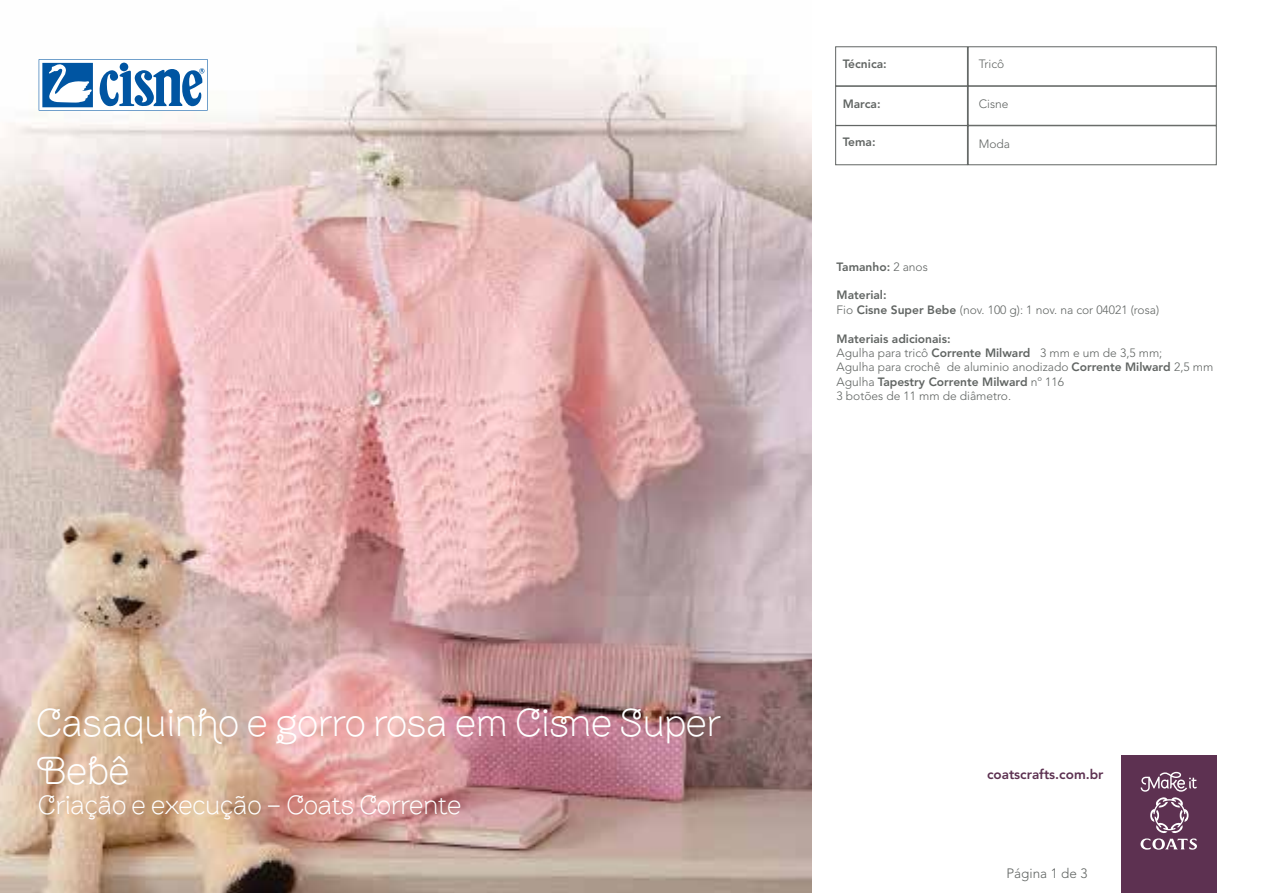
<style>
.page{position:relative;width:1263px;height:893px;background:#fff}
.page>*{position:absolute;margin:0;border:0;box-sizing:border-box;transform-origin:0 0}
.t1{font:300 39.75px/47.5px "Brownstone Sans";color:#fff}
.t2{font:300 27px "Brownstone Sans";letter-spacing:-.01em;color:#fff}
.t3{font:800 13.5px "Avenir LT Std";color:#5d3151}
.t4{font:300 13.5px "Avenir LT Std";color:#616563}
.t5{font:300 12px/14.4px "Avenir LT Std";color:#616563}
.t6{font:800 12px "Avenir LT Std";color:#616563}
.s1{font-weight:300}
.s2{font-weight:800}
</style>
<div class="page">
<img style="left:0;top:27px;width:811px;height:866px">
<div style="left:1121px;top:756px;width:95px;height:137px;background:#5d3151"></div>
<svg style="left:1140px;top:772px;width:57px;height:78px"></svg>
<svg style="left:39px;top:59px;width:169px;height:52px"></svg>
<div style="left:968px;top:126px;width:248px;height:39px;border:1px solid #616563"></div>
<div style="left:835px;top:47px;width:133px;height:39px;border:1px solid #616563"></div>
<div style="left:835px;top:86px;width:133px;height:40px;border:1px solid #616563"></div>
<div style="left:835px;top:125px;width:133px;height:40px;border:1px solid #616563"></div>
<div style="left:968px;top:47px;width:248px;height:39px;border:1px solid #616563"></div>
<div style="left:968px;top:86px;width:248px;height:39px;border:1px solid #616563"></div>
<p class="t6" style="left:843px;top:57px;width:46px">Técnica:</p>
<p class="t5" style="left:979px;top:57px;width:27px">Tricô</p>
<p class="t6" style="left:843px;top:96px;width:39px">Marca:</p>
<p class="t5" style="left:979px;top:96px;width:31px">Cisne</p>
<p class="t6" style="left:843px;top:135px;width:34px">Tema:</p>
<p class="t5" style="left:979px;top:137px;width:33px">Moda</p>
<p class="t6" style="left:836px;top:259px;width:93px">Tamanho: <span class="s1">2 anos</span></p>
<p class="t5" style="left:836px;top:288px;width:324px"><span class="s2">Material:<br></span>Fio <span class="s2">Cisne Super Bebe</span> (nov. 100 g): 1 nov. na cor 04021 (rosa)</p>
<p class="t5" style="left:836px;top:331px;width:378px"><span class="s2">Materiais adicionais:<br></span>Agulha para tricô <span class="s2">Corrente Milward</span> 3 mm e um de 3,5 mm;<br>Agulha para crochê de aluminio anodizado <span class="s2">Corrente Milward</span> 2,5 mm Agulha <span class="s2">Tapestry Corrente Milward</span> nº 116<br>3 botões de 11 mm de diâmetro.</p>
<h1 class="t1" style="left:36px;top:699px;width:686px">Casaquinho e gorro rosa em Cisne Super<br>Bebê</h1>
<h2 class="t2" style="left:38px;top:788px;width:425px">Criação e execução – Coats Corrente</h2>
<p class="t3" style="left:987px;top:766px;width:118px">coatscrafts.com.br</p>
<p class="t4" style="left:1006px;top:865px;width:83px">Página 1 de 3</p>
</div>
